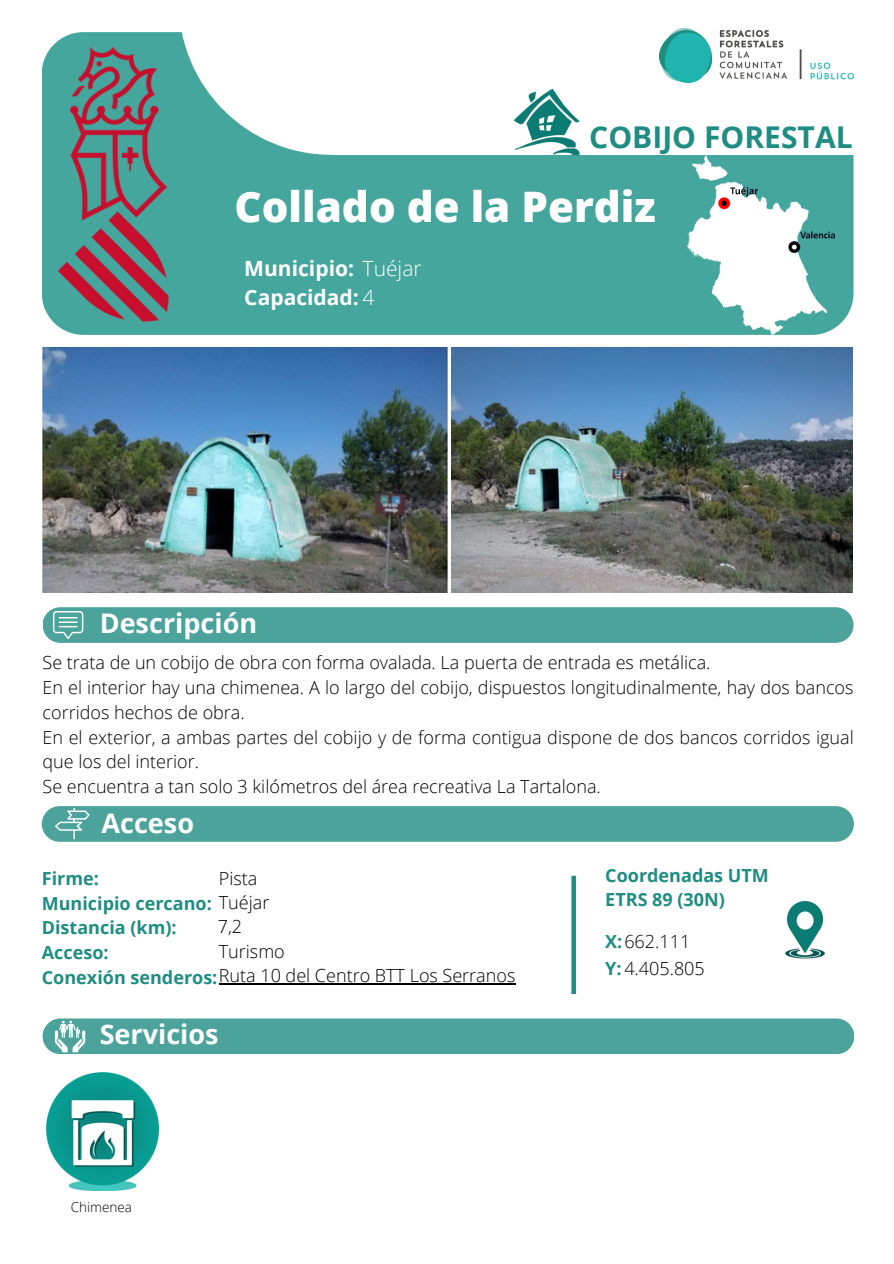
<style>
.page{position:relative;width:894px;height:1264px;background:#fff}
.page>*{position:absolute;margin:0;border:0;box-sizing:border-box;transform-origin:0 0}
.t1{font:800 42px "Open Sans";color:#fff}
.t2{font:700 30px "Open Sans";color:#1f8d82}
.t3{font:700 27px "Open Sans";color:#fdfeff}
.t4{font:700 21px "Open Sans";color:#fff}
.t5{font:300 18px/24.8px "Open Sans";color:#000}
.t6{font:700 18px "Open Sans";color:#1f8d82}
.t7{font:300 13.5px "Open Sans";color:#000}
.s1{font-weight:300;color:#fdffff}
.s2{font-weight:300;color:#000}
.s3{font-weight:700;color:#1f8d82}
</style>
<div class="page">
<div style="left:42px;top:32px;width:811px;height:303px;background:#45a69d"></div>
<svg style="left:179px;top:32px;width:153px;height:123px"></svg>
<div style="left:332px;top:0;width:531px;height:155px;background:#fff"></div>
<div style="left:43px;top:607px;width:810px;height:36px;background:#4ba39b;border-radius:18px"></div>
<div style="left:42px;top:806px;width:811px;height:35px;background:#4ba39b;border-radius:18px"></div>
<div style="left:43px;top:1018px;width:811px;height:36px;background:#4ba39b;border-radius:18px"></div>
<img style="left:43px;top:347px;width:404px;height:245px">
<svg style="left:571px;top:875px;width:4px;height:119px"></svg>
<svg style="left:53px;top:611px;width:30px;height:28px"></svg>
<svg style="left:55px;top:807px;width:35px;height:32px"></svg>
<svg style="left:55px;top:1020px;width:30px;height:32px"></svg>
<img style="left:659px;top:28px;width:193px;height:54px">
<img style="left:785px;top:900px;width:40px;height:59px">
<img style="left:504px;top:88px;width:79px;height:74px">
<img style="left:664px;top:155px;width:188px;height:180px">
<img style="left:451px;top:347px;width:401px;height:245px">
<hr style="left:219px;top:983px;width:296px;height:1px;background:#000">
<img style="left:46px;top:1072px;width:113px;height:118px">
<img style="left:46px;top:32px;width:131px;height:297px">
<p class="t2" style="left:589px;top:116px;width:265px">COBIJO FORESTAL</p>
<p class="t1" style="left:234px;top:177px;width:422px">Collado de la Perdiz</p>
<p class="t4" style="left:244px;top:253px;width:179px">Municipio: <span class="s1">Tuéjar</span></p>
<p class="t4" style="left:244px;top:282px;width:132px">Capacidad: <span class="s1">4</span></p>
<p class="t3" style="left:100px;top:604px;width:159px">Descripción</p>
<p class="t5" style="left:43px;top:650px;width:669px">Se trata de un cobijo de obra con forma ovalada. La puerta de entrada es metálica.</p>
<p class="t5" style="left:43px;top:674px;width:812px">En el interior hay una chimenea. A lo largo del cobijo, dispuestos longitudinalmente, hay dos bancos corridos hechos de obra.</p>
<p class="t5" style="left:43px;top:724px;width:812px">En el exterior, a ambas partes del cobijo y de forma contigua dispone de dos bancos corridos igual que los del interior.</p>
<p class="t5" style="left:43px;top:773px;width:559px">Se encuentra a tan solo 3 kilómetros del área recreativa La Tartalona.</p>
<p class="t3" style="left:101px;top:804px;width:94px">Acceso</p>
<p class="t6" style="left:42px;top:865px;width:58px">Firme:</p>
<p class="t6" style="left:42px;top:890px;width:229px">Municipio cercano: <span class="s2">Tuéjar</span></p>
<p class="t6" style="left:42px;top:915px;width:136px">Distancia (km):</p>
<p class="t6" style="left:42px;top:939px;width:68px">Acceso:</p>
<p class="t5" style="left:42px;top:963px;width:475px"><span class="s3">Conexión senderos:</span>Ruta 10 del Centro BTT Los Serranos</p>
<p class="t5" style="left:219px;top:865px;width:40px">Pista</p>
<p class="t5" style="left:218px;top:913px;width:26px">7,2</p>
<p class="t5" style="left:219px;top:938px;width:67px">Turismo</p>
<p class="t3" style="left:100px;top:1015px;width:120px">Servicios</p>
<p class="t7" style="left:71px;top:1197px;width:63px">Chimenea</p>
<p class="t6" style="left:605px;top:862px;width:165px">Coordenadas UTM</p>
<p class="t6" style="left:605px;top:887px;width:121px">ETRS 89 (30N)</p>
<p class="t5" style="left:605px;top:928px;width:86px"><span class="s3">X:</span>662.111</p>
<p class="t5" style="left:605px;top:955px;width:101px"><span class="s3">Y:</span>4.405.805</p>
</div>
